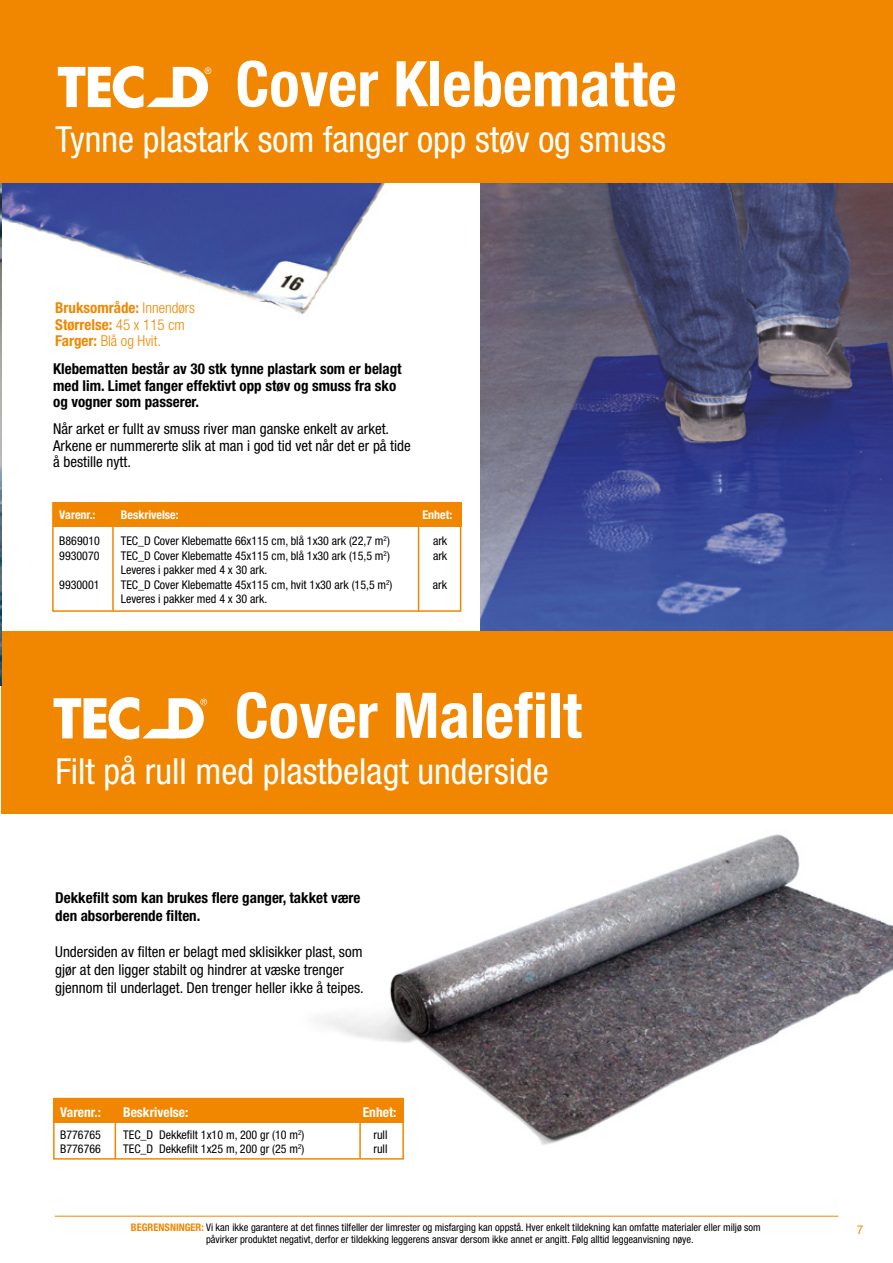
<style>
.page{position:relative;width:893px;height:1263px;background:#fff}
.page>*{position:absolute;margin:0;border:0;box-sizing:border-box;transform-origin:0 0}
.t1{font:700 condensed 63px "Helvetica Neue";color:#fff}
.t2{font:condensed 36px "Helvetica Neue";color:#fff}
.t3{font:condensed 15px/16.5px "Helvetica Neue";color:#000}
.t4{font:700 condensed 15px/16.5px "Helvetica Neue";color:#000}
.t5{font:700 condensed 15px/16.5px "Helvetica Neue";color:#f18700}
.t6{font:700 condensed 13.5px "Helvetica Neue";color:#fff}
.t7{font:condensed 12px "Helvetica Neue";color:#000}
.t8{font:700 condensed 12px "Helvetica Neue";color:#fff}
.t9{font:12px "Helvetica Neue";color:#f18700}
.t10{font:condensed 10.5px "Helvetica Neue";color:#000}
.s1{font-weight:300}
.s2{font-weight:700;color:#f18700}
</style>
<div class="page">
<hr style="left:55px;top:1216px;width:783px;height:1px;background:#f18700">
<img style="left:287px;top:834px;width:606px;height:326px">
<img style="left:481px;top:183px;width:412px;height:448px">
<img style="left:1px;top:183px;width:384px;height:171px">
<div style="left:0;top:0;width:893px;height:183px;background:#f18700"></div>
<div style="left:1px;top:631px;width:892px;height:183px;background:#f18700"></div>
<div style="left:52px;top:502px;width:409px;height:110px;background:#fff;border:2px solid #f18700"></div>
<div style="left:53px;top:502px;width:408px;height:25px;background:#f18700"></div>
<hr style="left:112px;top:511px;width:2px;height:100px;background:#f18700">
<div style="left:53px;top:1098px;width:351px;height:61px;background:#fff;border:2px solid #f18700"></div>
<div style="left:54px;top:1098px;width:350px;height:24px;background:#f18700"></div>
<hr style="left:115px;top:1104px;width:1px;height:55px;background:#f18700">
<svg style="left:58px;top:66px;width:153px;height:42px"></svg>
<svg style="left:54px;top:697px;width:153px;height:42px"></svg>
<hr style="left:359px;top:1098px;width:2px;height:60px;background:#f18700">
<hr style="left:418px;top:509px;width:1px;height:102px;background:#f18700">
<img style="left:0;top:183px;width:1px;height:502px">
<h1 class="t1" style="left:235px;top:46px;width:443px">Cover Klebematte</h1>
<h2 class="t2" style="left:55px;top:118px;width:612px">Tynne plastark som fanger opp støv og smuss</h2>
<p class="t5" style="left:55px;top:299px;width:141px">Bruksområde: <span class="s1">Innendørs<br></span>Størrelse: <span class="s1">45 x 115 cm<br></span>Farger: <span class="s1">Blå og Hvit.</span></p>
<p class="t4" style="left:53px;top:360px;width:350px">Klebematten består av 30 stk tynne plastark som er belagt med lim. Limet fanger effektivt opp støv og smuss fra sko og vogner som passerer.</p>
<p class="t3" style="left:53px;top:420px;width:359px">Når arket er fullt av smuss river man ganske enkelt av arket.<br>Arkene er nummererte slik at man i god tid vet når det er på tide å bestille nytt.</p>
<p class="t8" style="left:59px;top:507px;width:38px">Varenr.:</p>
<p class="t8" style="left:121px;top:507px;width:59px">Beskrivelse:</p>
<p class="t8" style="left:423px;top:507px;width:31px">Enhet:</p>
<p class="t7" style="left:59px;top:534px;width:42px">B869010</p>
<p class="t7" style="left:121px;top:534px;width:271px">TEC_D Cover Klebematte 66x115 cm, blå 1x30 ark (22,7 m<sup>2</sup>)</p>
<p class="t7" style="left:433px;top:534px;width:16px">ark</p>
<p class="t7" style="left:59px;top:549px;width:42px">9930070</p>
<p class="t7" style="left:121px;top:549px;width:271px">TEC_D Cover Klebematte 45x115 cm, blå 1x30 ark (15,5 m<sup>2</sup>)</p>
<p class="t7" style="left:433px;top:549px;width:16px">ark</p>
<p class="t7" style="left:121px;top:563px;width:148px">Leveres i pakker med 4 x 30 ark.</p>
<p class="t7" style="left:59px;top:577px;width:42px">9930001</p>
<p class="t7" style="left:121px;top:577px;width:273px">TEC_D Cover Klebematte 45x115 cm, hvit 1x30 ark (15,5 m<sup>2</sup>)</p>
<p class="t7" style="left:433px;top:577px;width:16px">ark</p>
<p class="t7" style="left:121px;top:592px;width:148px">Leveres i pakker med 4 x 30 ark.</p>
<h1 class="t1" style="left:235px;top:677px;width:348px">Cover Malefilt</h1>
<h2 class="t2" style="left:55px;top:751px;width:495px">Filt på rull med plastbelagt underside</h2>
<p class="t4" style="left:55px;top:888px;width:307px;line-height:18px">Dekkefilt som kan brukes flere ganger, takket være den absorberende filten.</p>
<p class="t3" style="left:55px;top:942px;width:310px;line-height:18px">Undersiden av filten er belagt med sklisikker plast, som gjør at den ligger stabilt og hindrer at væske trenger gjennom til underlaget. Den trenger heller ikke å teipes.</p>
<p class="t6" style="left:60px;top:1104px;width:42px">Varenr.:</p>
<p class="t6" style="left:123px;top:1104px;width:67px">Beskrivelse:</p>
<p class="t6" style="left:363px;top:1104px;width:35px">Enhet:</p>
<p class="t7" style="left:60px;top:1127px;width:42px">B776765</p>
<p class="t7" style="left:123px;top:1127px;width:183px">TEC_D Dekkefilt 1x10 m, 200 gr (10 m<sup>2</sup>)</p>
<p class="t7" style="left:373px;top:1127px;width:16px">rull</p>
<p class="t7" style="left:60px;top:1142px;width:42px">B776766</p>
<p class="t7" style="left:123px;top:1142px;width:183px">TEC_D Dekkefilt 1x25 m, 200 gr (25 m<sup>2</sup>)</p>
<p class="t7" style="left:373px;top:1142px;width:16px">rull</p>
<p class="t10" style="left:131px;top:1221px;width:631px"><span class="s2">BEGRENSNINGER:</span> Vi kan ikke garantere at det finnes tilfeller der limrester og misfarging kan oppstå. Hver enkelt tildekning kan omfatte materialer eller miljø som</p>
<p class="t9" style="left:857px;top:1221px;width:8px">7</p>
<p class="t10" style="left:206px;top:1233px;width:489px">påvirker produktet negativt, derfor er tildekking leggerens ansvar dersom ikke annet er angitt. Følg alltid leggeanvisning nøye.</p>
</div>
